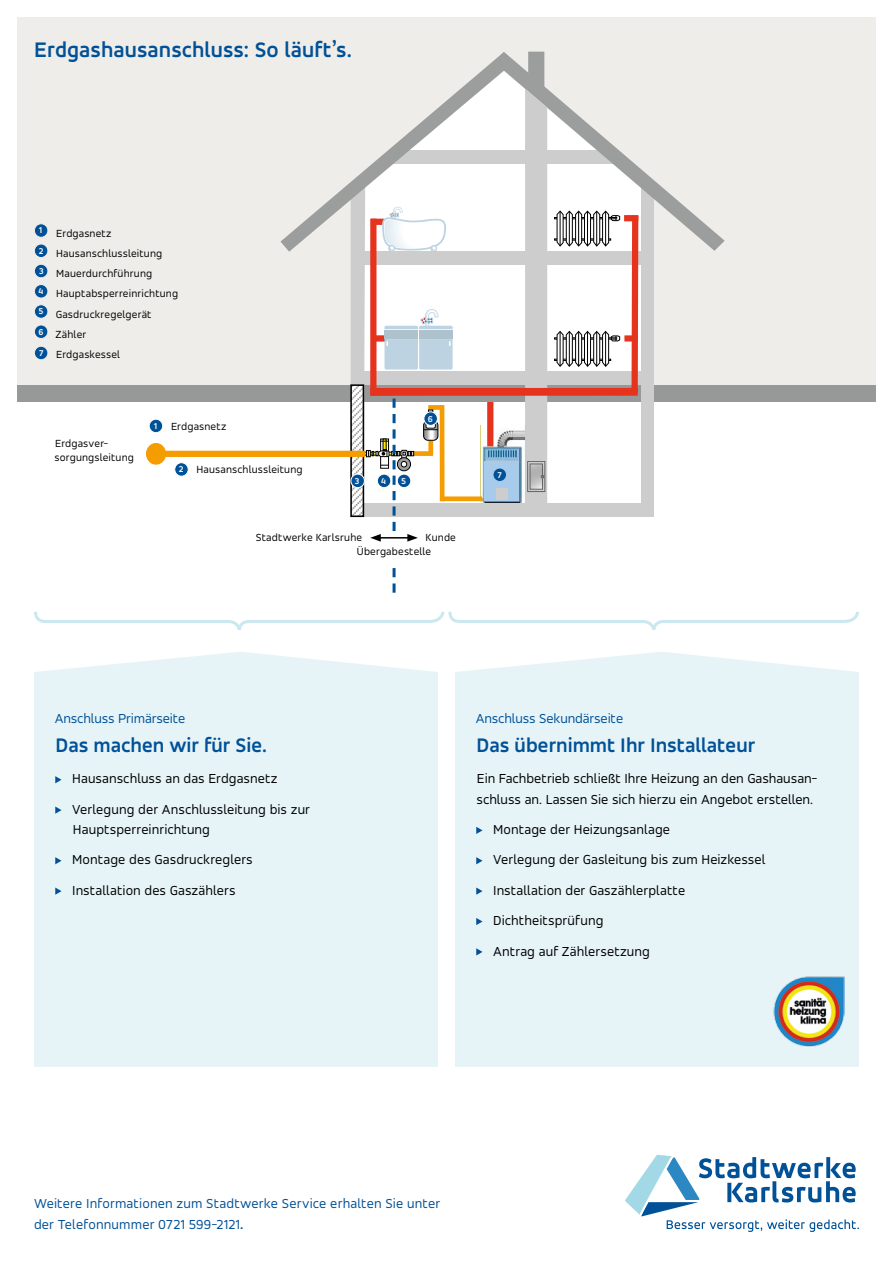
<style>
.page{position:relative;width:893px;height:1263px;background:#fff}
.page>*{position:absolute;margin:0;border:0;box-sizing:border-box;transform-origin:0 0}
.t1{font:700 22.5px "Accord Alternate";letter-spacing:.005em;color:#005197}
.t2{font:700 21px "Accord";color:#005197}
.t3{font:14.25px/30.3px "Accord";letter-spacing:.005em;color:#000}
.t4{font:14.25px/21px "Accord";letter-spacing:.005em;color:#005197}
.t5{font:11.25px/20.2px "Accord";letter-spacing:.015em;color:#000}
.t6{font:700 9px "Accord";color:#fff}
.s1{font-weight:700;font-size:9px;color:#fff}
.s2{font-weight:700}
</style>
<div class="page">
<div style="left:17px;top:17px;width:859px;height:382px;background:#efede9"></div>
<img style="left:504px;top:430px;width:21px;height:73px">
<div style="left:485px;top:462px;width:34px;height:39px;background:#a8cbeb"></div>
<div style="left:496px;top:488px;width:12px;height:12px;background:#cdcdcd"></div>
<div style="left:504px;top:251px;width:124px;height:121px;background:#fff"></div>
<div style="left:11px;top:385px;width:874px;height:17px;background:#979999"></div>
<div style="left:641px;top:186px;width:13px;height:331px;background:#cdcdcd"></div>
<div style="left:363px;top:503px;width:278px;height:14px;background:#cdcdcd"></div>
<div style="left:363px;top:372px;width:278px;height:13px;background:#cdcdcd"></div>
<div style="left:363px;top:252px;width:278px;height:13px;background:#cdcdcd"></div>
<svg style="left:504px;top:52px;width:221px;height:199px"></svg>
<div style="left:147px;top:444px;width:18px;height:20px;background:#f59c00;border-radius:50%"></div>
<div style="left:146px;top:443px;width:20px;height:22px;border:2px solid #f59c00;border-radius:50%"></div>
<div style="left:156px;top:451px;width:209px;height:6px;background:#f59c00"></div>
<svg style="left:628px;top:209px;width:13px;height:179px;background:#ed9c92"></svg>
<div style="left:624px;top:215px;width:14px;height:6px;background:#e5331e"></div>
<div style="left:624px;top:335px;width:14px;height:6px;background:#e5331e"></div>
<div style="left:371px;top:388px;width:267px;height:8px;background:#e5331e"></div>
<svg style="left:525px;top:89px;width:22px;height:414px;background:#cac6c6"></svg>
<div style="left:528px;top:52px;width:16px;height:36px;background:#9c9d9d"></div>
<div style="left:554px;top:337px;width:64px;height:2px;background:#fff;border:1px solid #000"></div>
<div style="left:554px;top:359px;width:57px;height:2px;border:1px solid #000"></div>
<svg style="left:556px;top:330px;width:64px;height:37px;background:#b0b0b0"></svg>
<div style="left:554px;top:217px;width:64px;height:2px;background:#fff;border:1px solid #000"></div>
<div style="left:554px;top:238px;width:57px;height:2px;border:1px solid #000"></div>
<svg style="left:556px;top:210px;width:64px;height:37px;background:#b0b0b0"></svg>
<div style="left:455px;top:652px;width:404px;height:415px;background:#e6f4f8"></div>
<div style="left:34px;top:652px;width:404px;height:415px;background:#e6f4f8"></div>
<svg style="left:476px;top:827px;width:6px;height:7px"></svg>
<svg style="left:476px;top:857px;width:6px;height:7px"></svg>
<svg style="left:476px;top:887px;width:6px;height:8px"></svg>
<svg style="left:476px;top:918px;width:6px;height:7px"></svg>
<svg style="left:476px;top:948px;width:6px;height:7px"></svg>
<svg style="left:55px;top:776px;width:7px;height:7px"></svg>
<svg style="left:55px;top:806px;width:7px;height:8px"></svg>
<svg style="left:55px;top:857px;width:7px;height:7px"></svg>
<svg style="left:55px;top:887px;width:7px;height:8px"></svg>
<svg style="left:34px;top:611px;width:825px;height:19px"></svg>
<img style="left:774px;top:973px;width:71px;height:76px">
<div style="left:34px;top:224px;width:14px;height:13px;background:#005197;border-radius:50%"></div>
<div style="left:34px;top:223px;width:14px;height:15px;border:1px solid #efede9;border-radius:50%"></div>
<div style="left:34px;top:264px;width:14px;height:14px;background:#005197;border-radius:50%"></div>
<div style="left:34px;top:264px;width:14px;height:14px;border:1px solid #efede9;border-radius:50%"></div>
<div style="left:34px;top:244px;width:14px;height:14px;background:#005197;border-radius:50%"></div>
<div style="left:34px;top:244px;width:14px;height:14px;border:1px solid #efede9;border-radius:50%"></div>
<div style="left:34px;top:285px;width:14px;height:13px;background:#005197;border-radius:50%"></div>
<div style="left:34px;top:284px;width:14px;height:14px;border:1px solid #efede9;border-radius:50%"></div>
<div style="left:34px;top:305px;width:14px;height:13px;background:#005197;border-radius:50%"></div>
<div style="left:34px;top:304px;width:14px;height:15px;border:1px solid #efede9;border-radius:50%"></div>
<div style="left:34px;top:325px;width:14px;height:13px;background:#005197;border-radius:50%"></div>
<div style="left:34px;top:325px;width:14px;height:14px;border:1px solid #efede9;border-radius:50%"></div>
<div style="left:34px;top:346px;width:14px;height:14px;background:#005197;border-radius:50%"></div>
<div style="left:34px;top:346px;width:14px;height:14px;border:1px solid #efede9;border-radius:50%"></div>
<div style="left:149px;top:419px;width:14px;height:14px;background:#005197;border-radius:50%"></div>
<div style="left:149px;top:419px;width:14px;height:14px;border:1px solid #fff;border-radius:50%"></div>
<div style="left:175px;top:463px;width:13px;height:13px;background:#005197;border-radius:50%"></div>
<div style="left:174px;top:462px;width:15px;height:15px;border:1px solid #fff;border-radius:50%"></div>
<div style="left:493px;top:468px;width:14px;height:14px;border:1px solid #a8ccec;border-radius:50%"></div>
<svg style="left:280px;top:52px;width:224px;height:541px"></svg>
<div style="left:424px;top:412px;width:13px;height:13px;background:#005197;border-radius:50%"></div>
<div style="left:423px;top:411px;width:15px;height:15px;border:1px solid #fff;border-radius:50%"></div>
<svg style="left:625px;top:1155px;width:234px;height:77px"></svg>
<h1 class="t1" style="left:34px;top:36px;width:319px">Erdgashausanschluss: So läuft’s.</h1>
<p class="t6" style="left:39px;top:225px;width:5px">1</p>
<p class="t6" style="left:39px;top:266px;width:6px">3</p>
<p class="t6" style="left:39px;top:245px;width:6px">2</p>
<p class="t6" style="left:39px;top:286px;width:6px">4</p>
<p class="t6" style="left:39px;top:306px;width:7px">5</p>
<p class="t6" style="left:39px;top:326px;width:6px">6</p>
<p class="t6" style="left:39px;top:347px;width:6px">7</p>
<p class="t5" style="left:55px;top:223px;width:124px">Erdgasnetz<br>Hausanschlussleitung<br>Mauerdurchführung<br>Hauptabsperreinrichtung<br>Gasdruckregelgerät<br>Zähler<br>Erdgaskessel</p>
<p class="t5" style="left:54px;top:437px;width:81px;line-height:13.5px">Erdgasver&shy;sorgungsleitung</p>
<p class="t5" style="left:154px;top:415px;width:74px"><span class="s1">1</span> Erdgasnetz</p>
<p class="t5" style="left:179px;top:459px;width:125px"><span class="s1">2</span> Hausanschlussleitung</p>
<p class="t6" style="left:428px;top:413px;width:6px">6</p>
<p class="t6" style="left:355px;top:475px;width:6px">3</p>
<p class="t6" style="left:381px;top:475px;width:6px">4</p>
<p class="t6" style="left:401px;top:475px;width:7px">5</p>
<p class="t5" style="left:256px;top:527px;width:108px">Stadtwerke Karlsruhe</p>
<p class="t5" style="left:425px;top:527px;width:32px">Kunde</p>
<p class="t5" style="left:357px;top:541px;width:76px">Übergabestelle</p>
<p class="t6" style="left:498px;top:469px;width:6px">7</p>
<p class="t4" style="left:55px;top:707px;width:132px">Anschluss Primärseite</p>
<h2 class="t2" style="left:56px;top:733px;width:213px">Das machen wir für Sie.</h2>
<p class="t3" style="left:72px;top:763px;width:239px">Hausanschluss an das Erdgasnetz<br>Verlegung der Anschlussleitung bis zur</p>
<p class="t3" style="left:72px;top:814px;width:182px">Hauptsperreinrichtung<br>Montage des Gasdruckreglers<br>Installation des Gaszählers</p>
<p class="t4" style="left:476px;top:707px;width:149px">Anschluss Sekundärseite</p>
<h2 class="t2" style="left:476px;top:733px;width:280px">Das übernimmt Ihr Installateur</h2>
<p class="t3" style="left:476px;top:768px;width:342px;line-height:20.2px">Ein Fachbetrieb schließt Ihre Heizung an den Gashausan&shy;schluss an. Lassen Sie sich hierzu ein Angebot erstellen.</p>
<p class="t3" style="left:493px;top:814px;width:274px">Montage der Heizungsanlage<br>Verlegung der Gasleitung bis zum Heizkessel<br>Installation der Gaszählerplatte<br>Dichtheitsprüfung<br>Antrag auf Zählersetzung</p>
<p class="t4" style="left:34px;top:1192px;width:408px">Weitere Informationen zum Stadtwerke Service erhalten Sie unter der Telefonnummer 0721 599-2121<span class="s2">.</span></p>
</div>
